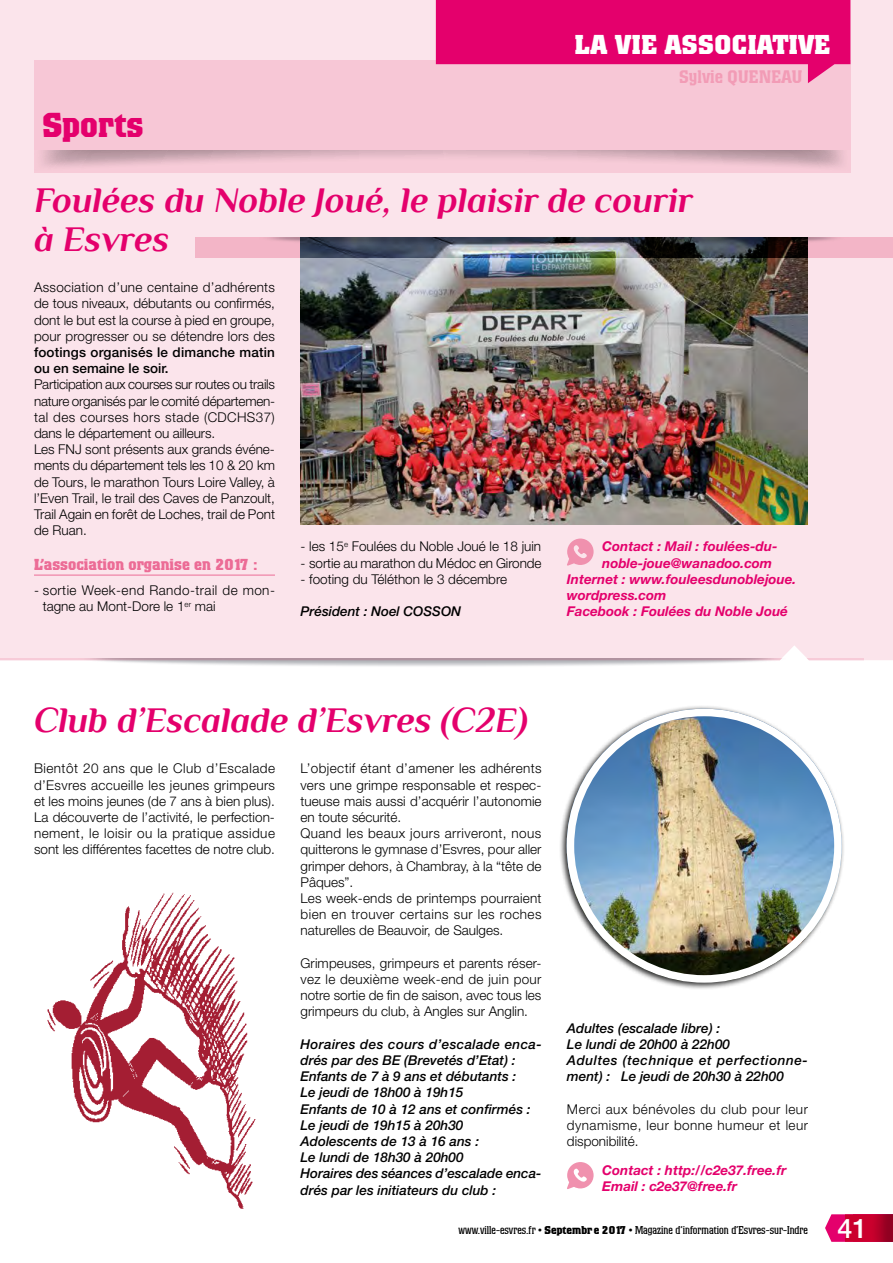
<style>
.page{position:relative;width:893px;height:1263px;background:#fff}
.page>*{position:absolute;margin:0;border:0;box-sizing:border-box;transform-origin:0 0}
.t1{font:italic 700 36px/39px "Philosopher";color:#e4006c}
.t2{font:700 34.2px "Colossalis";color:#e4006c}
.t3{font:700 27px "Colossalis";color:#fff}
.t4{font:500 27px "Helvetica Neue LT Std";color:#fff}
.t5{font:500 18px "Colossalis";color:#f29cb6}
.t6{font:700 15.75px "Colossalis";color:#ec6c96}
.t7{font:300 13.5px/16.2px "Helvetica Neue LT Std";color:#000;text-align:justify}
.t8{font:italic 500 13.5px/16.2px "Helvetica Neue LT Std";color:#000}
.t9{font:italic 700 13.5px/16.2px "Helvetica Neue LT Std";color:#e4006c}
.t10{font:300 13.5px/16.2px "Helvetica Neue LT Std";letter-spacing:.03em;color:#000}
.t11{font:500 13.5px/16.2px "Helvetica Neue LT Std";letter-spacing:.015em;color:#000}
.t12{font:11.25px "Colossalis";color:#000}
.s1{font-weight:700}
</style>
<div class="page">
<img style="left:0;top:0;width:893px;height:1242px">
<h2 class="t2" style="left:43px;top:105px;width:103px">Sports</h2>
<h3 class="t3" style="left:575px;top:29px;width:257px">LA VIE ASSOCIATIVE</h3>
<h3 class="t5" style="left:679px;top:67px;width:125px">Sylvie QUENEAU</h3>
<h1 class="t1" style="left:34px;top:180px;width:660px">Foulées du Noble Joué, le plaisir de courir à Esvres</h1>
<p class="t7" style="left:34px;top:279px;width:242px">Association d’une centaine d’adhérents de tous niveaux, débutants ou confirmés, dont le but est la course à pied en groupe, pour progresser ou se détendre lors des</p>
<p class="t11" style="left:34px;top:344px;width:243px">footings organisés le dimanche matin ou en semaine le soir.</p>
<p class="t7" style="left:34px;top:376px;width:243px;text-align:left">Participation aux courses sur routes ou trails nature organisés par le comité départemen&shy;tal des courses hors stade (CDCHS37) dans le département ou ailleurs.<br>Les FNJ sont présents aux grands événe&shy;ments du département tels les 10 &amp; 20 km de Tours, le marathon Tours Loire Valley, à l’Even Trail, le trail des Caves de Panzoult, Trail Again en forêt de Loches, trail de Pont de Ruan.</p>
<p class="t6" style="left:34px;top:556px;width:225px">L’association organise en 2017 :</p>
<p class="t10" style="left:43px;top:582px;width:234px;text-indent:-9px">- sortie Week-end Rando-trail de mon&shy;tagne au Mont-Dore le 1<sup>er</sup> mai</p>
<p class="t9" style="left:602px;top:538px;width:177px">Contact : Mail : foulées-du-</p>
<p class="t9" style="left:602px;top:554px;width:172px">noble-joue@wanadoo.com</p>
<p class="t9" style="left:567px;top:571px;width:231px">Internet : www.fouleesdunoblejoue.</p>
<p class="t9" style="left:567px;top:587px;width:101px">wordpress.com</p>
<p class="t9" style="left:567px;top:603px;width:223px">Facebook : Foulées du Noble Joué</p>
<p class="t7" style="left:300px;top:538px;width:242px">- les 15<sup>e</sup> Foulées du Noble Joué le 18 juin</p>
<p class="t7" style="left:300px;top:554px;width:243px">- sortie au marathon du Médoc en Gironde</p>
<p class="t7" style="left:300px;top:571px;width:208px">- footing du Téléthon le 3 décembre</p>
<p class="t8" style="left:300px;top:603px;width:162px">Président : Noel COSSON</p>
<h1 class="t1" style="left:34px;top:700px;width:495px">Club d’Escalade d’Esvres (C2E)</h1>
<p class="t7" style="left:34px;top:760px;width:243px">Bientôt 20 ans que le Club d’Escalade d’Esvres accueille les jeunes grimpeurs et les moins jeunes (de 7 ans à bien plus).<br>La découverte de l’activité, le perfection&shy;nement, le loisir ou la pratique assidue sont les différentes facettes de notre club.</p>
<p class="t7" style="left:300px;top:760px;width:243px;text-align:left">L’objectif étant d’amener les adhérents vers une grimpe responsable et respec&shy;tueuse mais aussi d’acquérir l’autonomie en toute sécurité.<br>Quand les beaux jours arriveront, nous quitterons le gymnase d’Esvres, pour aller grimper dehors, à Chambray, à la “tête de Pâques”.<br>Les week-ends de printemps pourraient bien en trouver certains sur les roches naturelles de Beauvoir, de Saulges.</p>
<p class="t7" style="left:300px;top:954px;width:242px">Grimpeuses, grimpeurs et parents réser&shy;vez le deuxième week-end de juin pour notre sortie de fin de saison, avec tous les grimpeurs du club, à Angles sur Anglin.</p>
<p class="t8" style="left:300px;top:1036px;width:243px">Horaires des cours d’escalade enca&shy;drés par des BE (Brevetés d’Etat) :<br>Enfants de 7 à 9 ans et débutants :<br>Le jeudi de 18h00 à 19h15<br>Enfants de 10 à 12 ans et confirmés :<br>Le jeudi de 19h15 à 20h30<br>Adolescents de 13 à 16 ans :<br>Le lundi de 18h30 à 20h00<br>Horaires des séances d’escalade enca&shy;drés par les initiateurs du club :</p>
<p class="t8" style="left:567px;top:1019px;width:242px">Adultes (escalade libre) :<br>Le lundi de 20h00 à 22h00<br>Adultes (technique et perfectionne&shy;ment) : Le jeudi de 20h30 à 22h00</p>
<p class="t7" style="left:567px;top:1100px;width:243px">Merci aux bénévoles du club pour leur dynamisme, leur bonne humeur et leur disponibilité.</p>
<p class="t9" style="left:602px;top:1162px;width:186px">Contact : http://c2e37.free.fr<br>Email : c2e37@free.fr</p>
<p class="t12" style="left:459px;top:1223px;width:351px">www.ville-esvres.fr • <span class="s1">Septembre 2017</span> • Magazine d’information d’Esvres-sur-Indre</p>
<h3 class="t4" style="left:837px;top:1212px;width:32px">41</h3>
</div>
